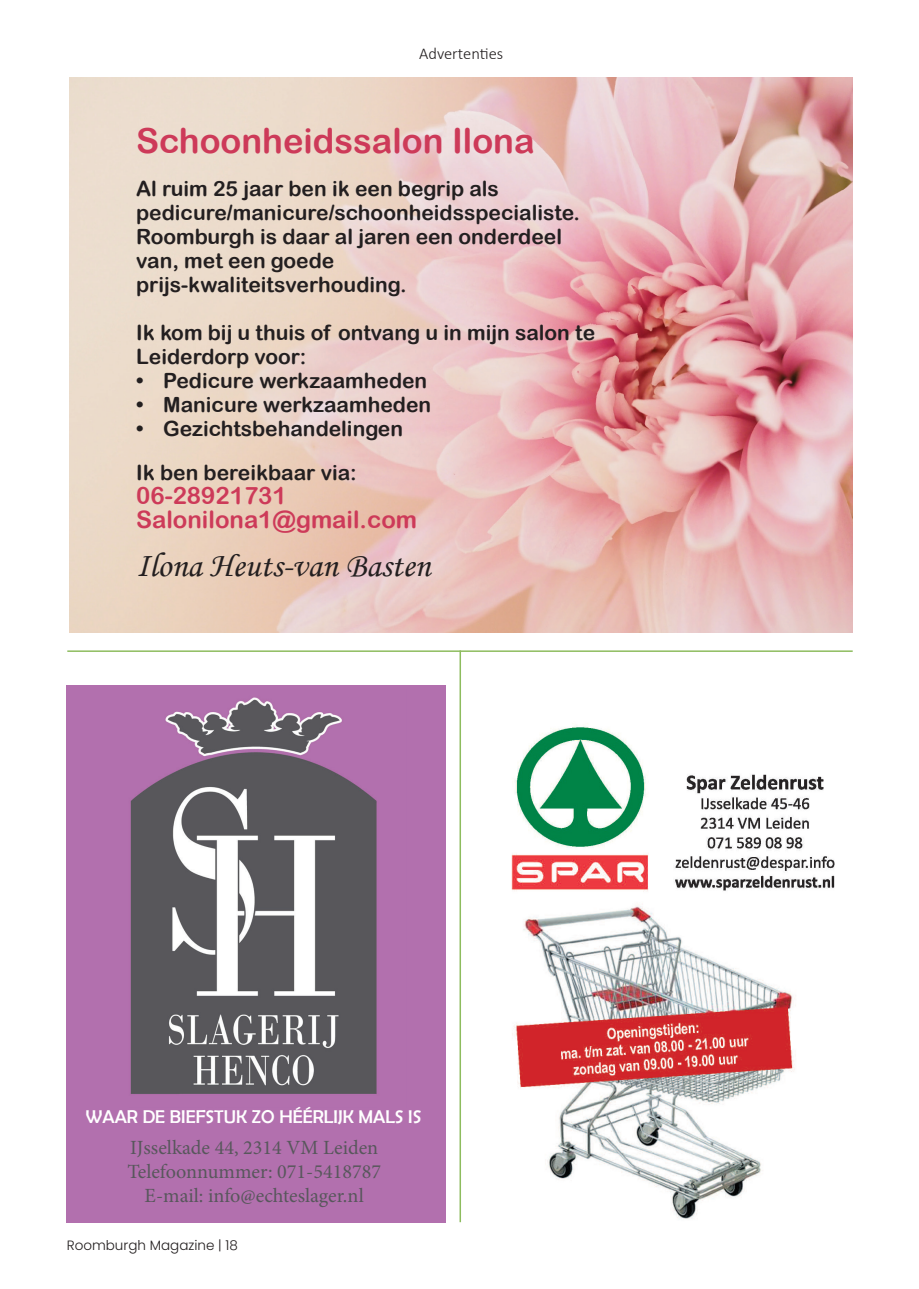
<style>
.page{position:relative;width:919px;height:1289px;background:#fff}
.page>*{position:absolute;margin:0;border:0;box-sizing:border-box;transform-origin:0 0}
.t1{font:34.5px "Arial Rounded MT Bold";color:#cd3a59}
.t2{font:34.5px "Monotype Corsiva";color:#231f20}
.t3{font:24px/24px "Arial Rounded MT Bold";color:#cd3a59}
.t4{font:21px/24px "Arial Rounded MT Bold";color:#231f20}
.t5{font:20.1px/24.2px "Minion Pro";color:#58575c;text-align:center}
.t6{font:18.6px "Berlin Sans FB";color:#fff}
.t7{font:300 16.5px "Calibri";color:#231f20}
.t8{font:300 13.5px "Poppins";color:#231f20}
</style>
<div class="page">
<hr style="left:67px;top:650px;width:785px;height:2px;background:#8dbc5e">
<hr style="left:459px;top:650px;width:2px;height:572px;background:#8dbc5e">
<div style="left:66px;top:685px;width:379px;height:537px;background:#b270ae"></div>
<img style="left:130px;top:697px;width:247px;height:397px">
<img style="left:69px;top:77px;width:783px;height:555px">
<img style="left:511px;top:726px;width:324px;height:493px">
<p class="t7" style="left:419px;top:44px;width:86px">Advertenties</p>
<h1 class="t1" style="left:136px;top:120px;width:400px">Schoonheidssalon Ilona</h1>
<p class="t4" style="left:136px;top:176px;width:445px">Al ruim 25 jaar ben ik een begrip als pedicure/manicure/schoonheidsspecialiste.<br>Roomburgh is daar al jaren een onderdeel van, met een goede prijs-kwaliteitsverhouding.</p>
<p class="t4" style="left:136px;top:320px;width:460px">Ik kom bij u thuis of ontvang u in mijn salon te<br>Leiderdorp voor:</p>
<p class="t4" style="left:136px;top:368px;width:292px">• Pedicure werkzaamheden</p>
<p class="t4" style="left:136px;top:392px;width:296px">• Manicure werkzaamheden</p>
<p class="t4" style="left:136px;top:407px;width:268px;line-height:43.5px">• Gezichtsbehandelingen<br>Ik ben bereikbaar via:</p>
<p class="t3" style="left:136px;top:483px;width:282px">06-28921731<br>Salonilona1@gmail.com</p>
<h1 class="t2" style="left:136px;top:544px;width:295px">Ilona Heuts-van Basten</h1>
<p class="t6" style="left:86px;top:1106px;width:337px">WAAR DE BIEFSTUK ZO HÉÉRLIJK MALS IS</p>
<p class="t5" style="left:127px;top:1135px;width:255px">IJsselkade 44, 2314 VM Leiden<br>Telefoonnummer: 071-5418787<br>E-mail: info@echteslager.nl</p>
<p class="t8" style="left:67px;top:1237px;width:172px">Roomburgh Magazine | 18</p>
</div>
